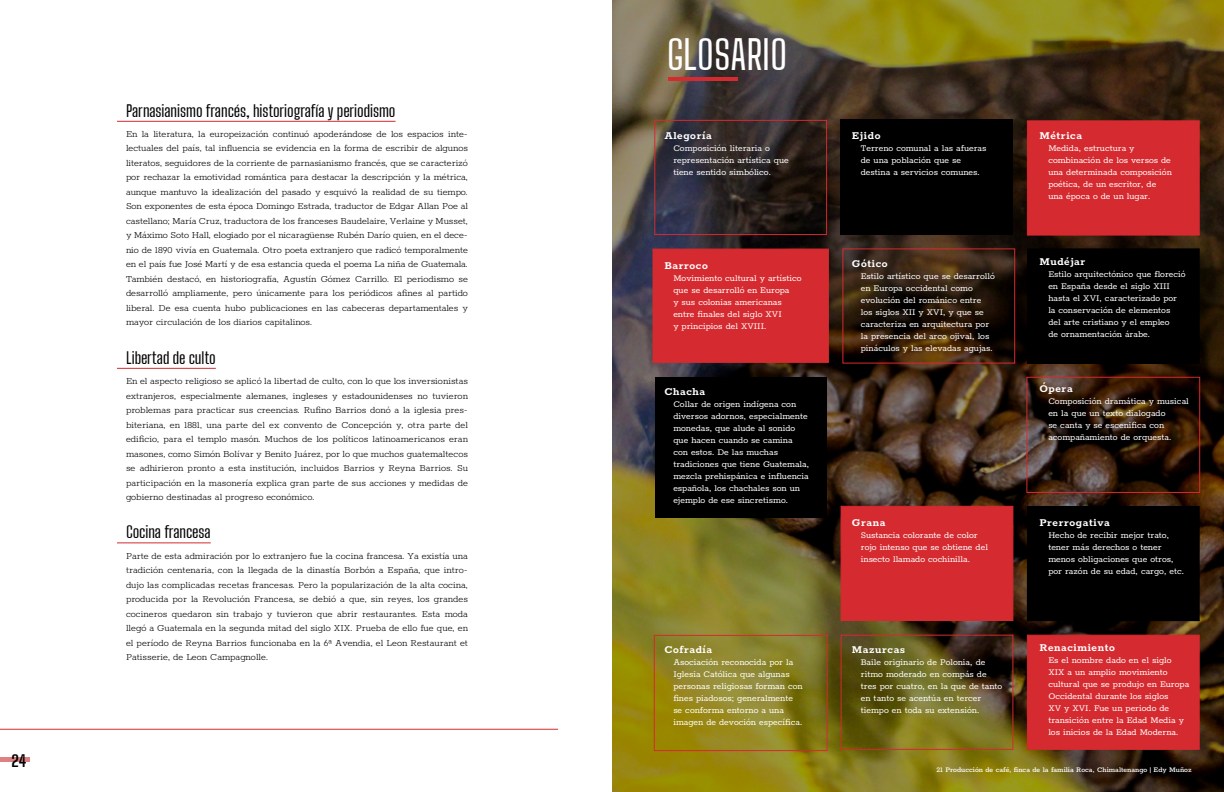
<style>
.page{position:relative;width:1224px;height:792px;background:#fff}
.page>*{position:absolute;margin:0;border:0;box-sizing:border-box;transform-origin:0 0}
.t1{font:40px "Big Shoulders Text";letter-spacing:-.005em;color:#fff}
.t2{font:16px "Big Shoulders Text";letter-spacing:-.005em;color:#000}
.t3{font:700 16px "Big Shoulders Text";color:#000}
.t4{font:700 12px "Rokkitt";letter-spacing:.05em;color:#fff}
.t5{font:300 10.5px/14.5px "Rokkitt";color:#000;text-align:justify}
.t6{font:10px/12px "Rokkitt";color:#fff}
.t7{font:500 8px "Rokkitt";color:#fff}
</style>
<div class="page">
<hr style="left:0;top:729px;width:558px;height:1px;background:#d52a2f">
<hr style="left:0;top:758px;width:29px;height:4px;background:#de8183">
<img style="left:613px;top:0;width:611px;height:792px">
<hr style="left:668px;top:78px;width:70px;height:3px;background:#d52a2f">
<hr style="left:117px;top:121px;width:279px;height:1px;background:#d52a2f">
<hr style="left:117px;top:368px;width:99px;height:1px;background:#d52a2f">
<hr style="left:117px;top:542px;width:94px;height:1px;background:#d52a2f">
<div style="left:654px;top:635px;width:174px;height:116px;border:1px solid #d52a2f"></div>
<div style="left:841px;top:120px;width:172px;height:115px;background:#000"></div>
<div style="left:1026px;top:377px;width:174px;height:116px;border:1px solid #d52a2f"></div>
<div style="left:1027px;top:120px;width:173px;height:116px;background:#d52a2f;border:1px solid #d52a2f"></div>
<div style="left:1027px;top:506px;width:172px;height:115px;background:#000"></div>
<div style="left:1027px;top:506px;width:173px;height:115px;border:1px solid #000"></div>
<div style="left:1027px;top:249px;width:172px;height:114px;background:#000"></div>
<div style="left:1027px;top:248px;width:173px;height:116px;border:1px solid #000"></div>
<div style="left:1027px;top:635px;width:173px;height:115px;background:#d52a2f;border:1px solid #d52a2f"></div>
<div style="left:654px;top:120px;width:173px;height:115px;border:1px solid #d52a2f"></div>
<div style="left:652px;top:249px;width:177px;height:114px;background:#d52a2f;border:1px solid #d52a2f"></div>
<div style="left:655px;top:377px;width:172px;height:141px;background:#000"></div>
<div style="left:841px;top:506px;width:172px;height:115px;background:#d52a2f"></div>
<div style="left:842px;top:248px;width:173px;height:116px;border:1px solid #d52a2f"></div>
<div style="left:841px;top:635px;width:172px;height:115px;border:1px solid #d52a2f"></div>
<h2 class="t3" style="left:12px;top:749px;width:17px">24</h2>
<h2 class="t2" style="left:126px;top:100px;width:271px">Parnasianismo francés, historiografía y periodismo</h2>
<p class="t5" style="left:126px;top:126px;width:344px">En la literatura, la europeización continuó apoderándose de los espacios inte&shy;lectuales del país, tal influencia se evidencia en la forma de escribir de algunos literatos, seguidores de la corriente de parnasianismo francés, que se caracterizó por rechazar la emotividad romántica para destacar la descripción y la métrica, aunque mantuvo la idealización del pasado y esquivó la realidad de su tiempo.<br>Son exponentes de esta época Domingo Estrada, traductor de Edgar Allan Poe al castellano; María Cruz, traductora de los franceses Baudelaire, Verlaine y Musset, y Máximo Soto Hall, elogiado por el nicaragüense Rubén Darío quien, en el dece&shy;nio de 1890 vivía en Guatemala. Otro poeta extranjero que radicó temporalmente en el país fue José Martí y de esa estancia queda el poema La niña de Guatemala.<br>También destacó, en historiografía, Agustín Gómez Carrillo. El periodismo se desarrolló ampliamente, pero únicamente para los periódicos afines al partido liberal. De esa cuenta hubo publicaciones en las cabeceras departamentales y mayor circulación de los diarios capitalinos.</p>
<h2 class="t2" style="left:126px;top:347px;width:91px">Libertad de culto</h2>
<p class="t5" style="left:126px;top:373px;width:344px">En el aspecto religioso se aplicó la libertad de culto, con lo que los inversionistas extranjeros, especialmente alemanes, ingleses y estadounidenses no tuvieron problemas para practicar sus creencias. Rufino Barrios donó a la iglesia pres&shy;biteriana, en 1881, una parte del ex convento de Concepción y, otra parte del edificio, para el templo masón. Muchos de los políticos latinoamericanos eran masones, como Simón Bolívar y Benito Juárez, por lo que muchos guatemaltecos se adhirieron pronto a esta institución, incluidos Barrios y Reyna Barrios. Su participación en la masonería explica gran parte de sus acciones y medidas de gobierno destinadas al progreso económico.</p>
<h2 class="t2" style="left:126px;top:522px;width:86px">Cocina francesa</h2>
<p class="t5" style="left:126px;top:548px;width:344px">Parte de esta admiración por lo extranjero fue la cocina francesa. Ya existía una tradición centenaria, con la llegada de la dinastía Borbón a España, que intro&shy;dujo las complicadas recetas francesas. Pero la popularización de la alta cocina, producida por la Revolución Francesa, se debió a que, sin reyes, los grandes cocineros quedaron sin trabajo y tuvieron que abrir restaurantes. Esta moda llegó a Guatemala en la segunda mitad del siglo XIX. Prueba de ello fue que, en el período de Reyna Barrios funcionaba en la 6ª Avendia, el Leon Restaurant et Patisserie, de Leon Campagnolle.</p>
<h1 class="t1" style="left:667px;top:28px;width:122px">GLOSARIO</h1>
<p class="t4" style="left:664px;top:128px;width:49px">Alegoría</p>
<p class="t6" style="left:673px;top:141px;width:117px">Composición literaria o representación artística que tiene sentido simbólico.</p>
<p class="t4" style="left:664px;top:257px;width:45px">Barroco</p>
<p class="t6" style="left:673px;top:271px;width:130px">Movimiento cultural y artístico que se desarrolló en Europa<br>y sus colonias americanas entre finales del siglo XVI<br>y principios del XVIII.</p>
<p class="t4" style="left:664px;top:383px;width:42px">Chacha</p>
<p class="t6" style="left:673px;top:397px;width:137px">Collar de origen indígena con diversos adornos, especialmente monedas, que alude al sonido que hacen cuando se camina con estos. De las muchas tradiciones que tiene Guatemala, mezcla prehispánica e influencia española, los chachales son un ejemplo de ese sincretismo.</p>
<p class="t4" style="left:664px;top:642px;width:49px">Cofradía</p>
<p class="t6" style="left:673px;top:655px;width:131px">Asociación reconocida por la<br>Iglesia Católica que algunas personas religiosas forman con fines piadosos; generalmente se conforma entorno a una imagen de devoción específica.</p>
<p class="t4" style="left:852px;top:128px;width:30px">Ejido</p>
<p class="t6" style="left:861px;top:141px;width:127px">Terreno comunal a las afueras de una población que se destina a servicios comunes.</p>
<p class="t4" style="left:852px;top:255px;width:37px">Gótico</p>
<p class="t6" style="left:861px;top:269px;width:135px">Estilo artístico que se desarrolló en Europa occidental como evolución del románico entre los siglos XII y XVI, y que se caracteriza en arquitectura por la presencia del arco ojival, los pináculos y las elevadas agujas.</p>
<p class="t4" style="left:852px;top:515px;width:35px">Grana</p>
<p class="t6" style="left:861px;top:528px;width:129px">Sustancia colorante de color rojo intenso que se obtiene del insecto llamado cochinilla.</p>
<p class="t4" style="left:1039px;top:128px;width:44px">Métrica</p>
<p class="t6" style="left:1048px;top:141px;width:125px">Medida, estructura y combinación de los versos de una determinada composición poética, de un escritor, de una época o de un lugar.</p>
<p class="t4" style="left:1039px;top:254px;width:48px">Mudéjar</p>
<p class="t6" style="left:1048px;top:267px;width:139px">Estilo arquitectónico que floreció en España desde el siglo XIII hasta el XVI, caracterizado por la conservación de elementos<br>del arte cristiano y el empleo<br>de ornamentación árabe.</p>
<p class="t4" style="left:1039px;top:380px;width:35px">Ópera</p>
<p class="t6" style="left:1048px;top:394px;width:142px">Composición dramática y musical en la que un texto dialogado<br>se canta y se escenifica con acompañamiento de orquesta.</p>
<p class="t4" style="left:1039px;top:515px;width:72px">Prerrogativa</p>
<p class="t6" style="left:1048px;top:528px;width:137px">Hecho de recibir mejor trato, tener más derechos o tener menos obligaciones que otros, por razón de su edad, cargo, etc.</p>
<p class="t4" style="left:1039px;top:640px;width:77px">Renacimiento</p>
<p class="t6" style="left:1048px;top:653px;width:142px">Es el nombre dado en el siglo<br>XIX a un amplio movimiento cultural que se produjo en Europa<br>Occidental durante los siglos<br>XV y XVI. Fue un periodo de transición entre la Edad Media y los inicios de la Edad Moderna.</p>
<p class="t7" style="left:937px;top:764px;width:257px">21 Producción de café, finca de la familia Roca, Chimaltenango | Edy Muñoz</p>
<p class="t4" style="left:852px;top:642px;width:55px">Mazurcas</p>
<p class="t6" style="left:861px;top:655px;width:143px">Baile originario de Polonia, de ritmo moderado en compás de tres por cuatro, en la que de tanto en tanto se acentúa en tercer tiempo en toda su extensión.</p>
</div>
